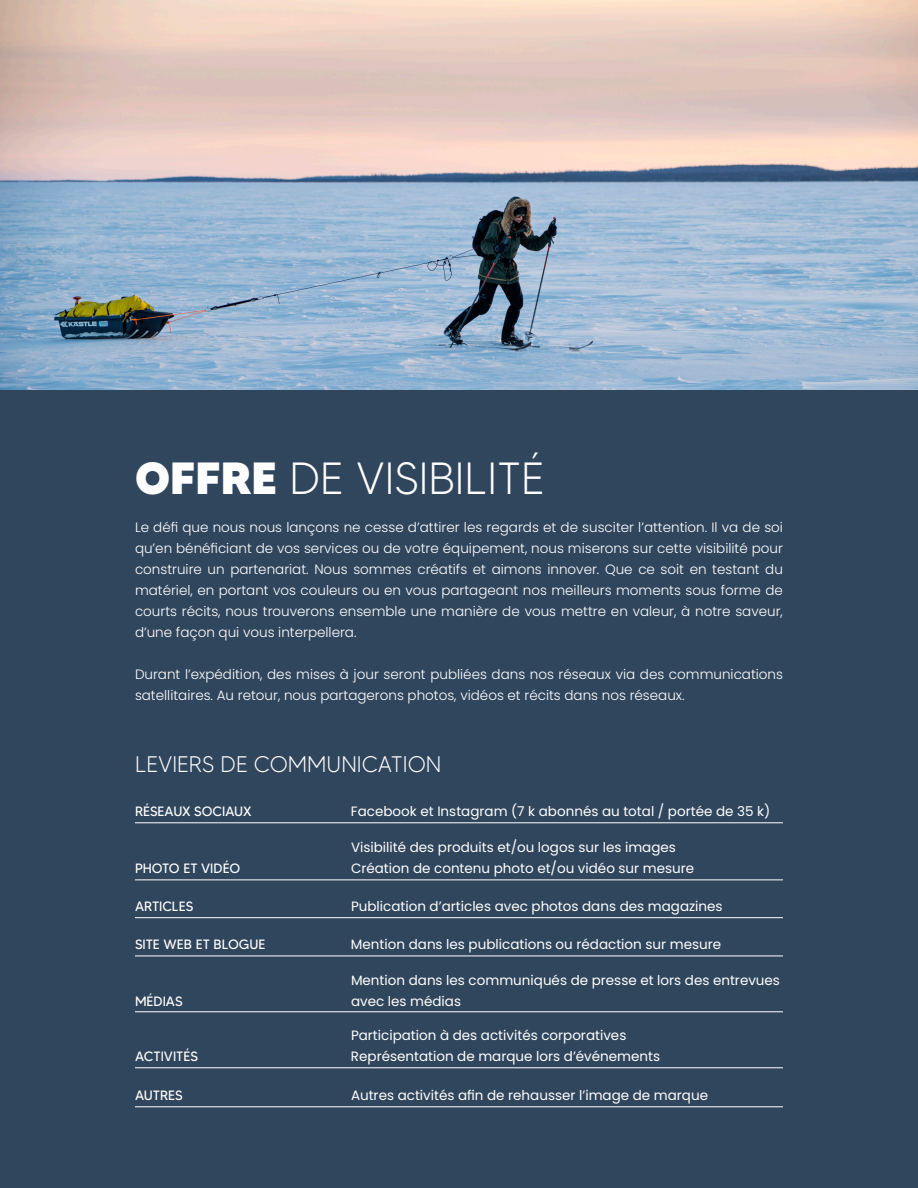
<style>
.page{position:relative;width:918px;height:1188px;background:#fff}
.page>*{position:absolute;margin:0;border:0;box-sizing:border-box;transform-origin:0 0}
.t1{font:300 45px "MADETOMMY";color:#fff}
.t2{font:300 22.5px "MADETOMMY";color:#fff}
.t3{font:300 13.5px/21px "Poppins";color:#fff;text-align:justify}
.t4{font:13.5px "Poppins";color:#fff}
.t5{font:13.5px "MADETOMMY";color:#fff}
.s1{font-weight:800}
</style>
<div class="page">
<div style="left:0;top:44px;width:918px;height:1144px;background:#30465d"></div>
<hr style="left:135px;top:822px;width:648px;height:1px;background:#fff">
<hr style="left:135px;top:880px;width:648px;height:1px;background:#fff">
<hr style="left:135px;top:917px;width:648px;height:1px;background:#fff">
<hr style="left:135px;top:956px;width:648px;height:1px;background:#fff">
<hr style="left:135px;top:1011px;width:648px;height:1px;background:#fff">
<hr style="left:135px;top:1067px;width:648px;height:1px;background:#fff">
<hr style="left:135px;top:1106px;width:648px;height:1px;background:#fff">
<img style="left:0;top:0;width:918px;height:390px">
<p class="t1" style="left:135px;top:451px;width:411px"><span class="s1">OFFRE</span> DE VISIBILITÉ</p>
<p class="t3" style="left:135px;top:517px;width:650px">Le défi que nous nous lançons ne cesse d’attirer les regards et de susciter l’attention. Il va de soi qu’en bénéficiant de vos services ou de votre équipement, nous miserons sur cette visibilité pour construire un partenariat. Nous sommes créatifs et aimons innover. Que ce soit en testant du matériel, en portant vos couleurs ou en vous partageant nos meilleurs moments sous forme de courts récits, nous trouverons ensemble une manière de vous mettre en valeur, à notre saveur, d’une façon qui vous interpellera.</p>
<p class="t3" style="left:135px;top:664px;width:650px">Durant l’expédition, des mises à jour seront publiées dans nos réseaux via des communications satellitaires. Au retour, nous partagerons photos, vidéos et récits dans nos réseaux.</p>
<p class="t2" style="left:135px;top:750px;width:308px">LEVIERS DE COMMUNICATION</p>
<p class="t5" style="left:135px;top:803px;width:118px">RÉSEAUX SOCIAUX</p>
<p class="t4" style="left:351px;top:803px;width:421px">Facebook et Instagram (7 k abonnés au total / portée de 35 k)</p>
<p class="t4" style="left:351px;top:840px;width:326px">Visibilité des produits et/ou logos sur les images</p>
<p class="t5" style="left:135px;top:860px;width:107px">PHOTO ET VIDÉO</p>
<p class="t4" style="left:351px;top:861px;width:345px">Création de contenu photo et/ou vidéo sur mesure</p>
<p class="t5" style="left:135px;top:898px;width:60px">ARTICLES</p>
<p class="t4" style="left:351px;top:899px;width:373px">Publication d’articles avec photos dans des magazines</p>
<p class="t5" style="left:135px;top:936px;width:132px">SITE WEB ET BLOGUE</p>
<p class="t4" style="left:351px;top:937px;width:372px">Mention dans les publications ou rédaction sur mesure</p>
<p class="t4" style="left:351px;top:972px;width:431px">Mention dans les communiqués de presse et lors des entrevues</p>
<p class="t5" style="left:135px;top:993px;width:49px">MÉDIAS</p>
<p class="t4" style="left:351px;top:993px;width:112px">avec les médias</p>
<p class="t4" style="left:351px;top:1027px;width:277px">Participation à des activités corporatives</p>
<p class="t5" style="left:135px;top:1048px;width:64px">ACTIVITÉS</p>
<p class="t4" style="left:351px;top:1048px;width:311px">Représentation de marque lors d’événements</p>
<p class="t5" style="left:135px;top:1087px;width:49px">AUTRES</p>
<p class="t4" style="left:351px;top:1087px;width:359px">Autres activités afin de rehausser l’image de marque</p>
</div>
